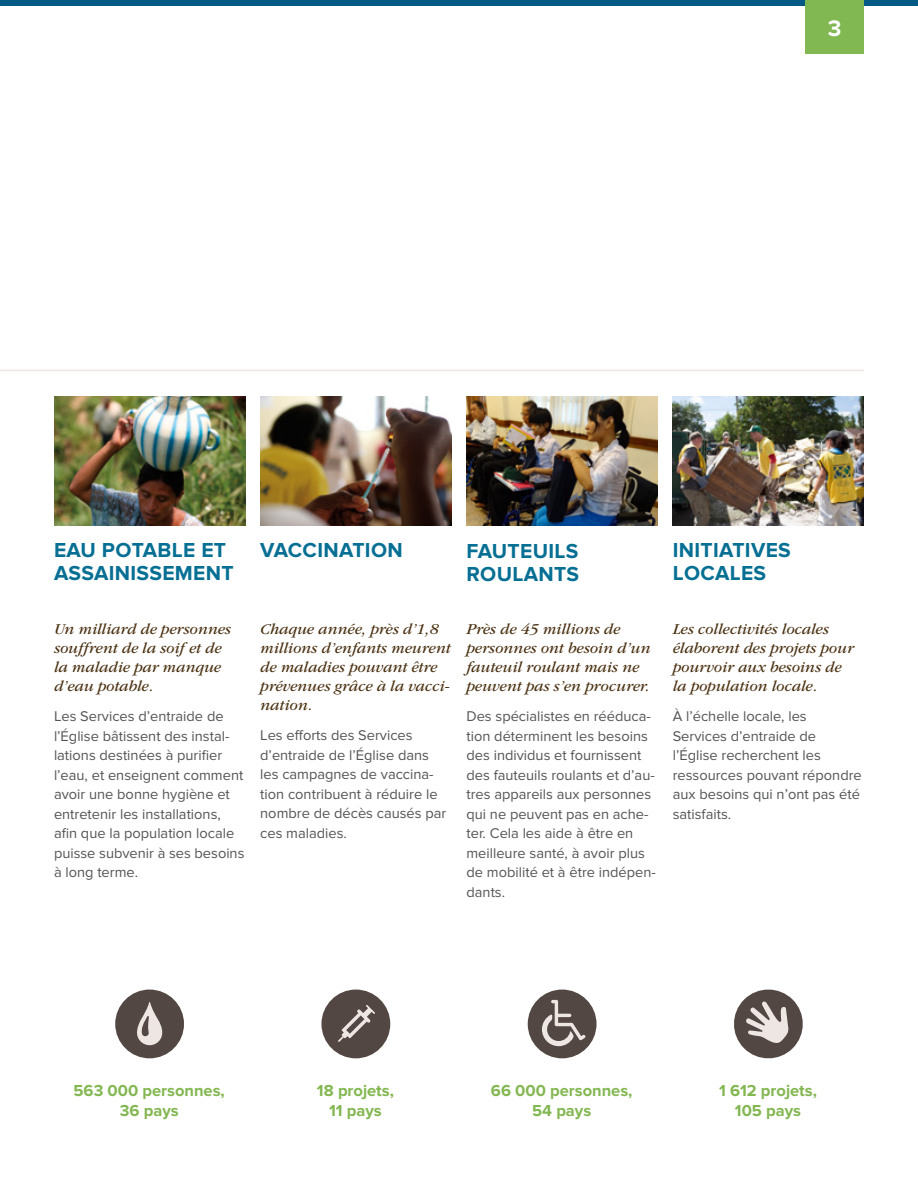
<style>
.page{position:relative;width:918px;height:1188px;background:#fff}
.page>*{position:absolute;margin:0;border:0;box-sizing:border-box;transform-origin:0 0}
.skip_pageNum{font:700 23.25px "Proxima Novalds Lat";color:#fff}
.para_SummaryCaptionH{font:700 21px/22.5px "Proxima Novalds Lat";letter-spacing:.015em;color:#066f93}
.para_Stats{font:700 16.5px/19.5px "Proxima Novalds Lat";color:#83b751;text-align:center}
.para_NumbersSummary{font:italic 15.75px/18.9px "Garamondlds Lat";color:#4b3112}
.para_SummaryCaption{font:14.7px/19.5px "Proxima Novalds Lat";color:#535454}
</style>
<div class="page">
<hr style="left:0;top:370px;width:864px;height:1px;background:#f0e5e3">
<img style="left:673px;top:397px;width:191px;height:129px">
<img style="left:466px;top:397px;width:192px;height:129px">
<div style="left:0;top:0;width:918px;height:6px;background:#055985"></div>
<img style="left:54px;top:397px;width:191px;height:129px">
<img style="left:260px;top:397px;width:191px;height:129px">
<svg style="left:321px;top:990px;width:69px;height:68px"></svg>
<svg style="left:734px;top:989px;width:69px;height:70px"></svg>
<svg style="left:528px;top:990px;width:69px;height:68px"></svg>
<svg style="left:115px;top:990px;width:69px;height:68px"></svg>
<div style="left:806px;top:0;width:58px;height:54px;background:#82b852"></div>
<p class="skip_pageNum" style="left:828px;top:11px;width:15px">3</p>
<p class="para_SummaryCaptionH" style="left:54px;top:538px;width:181px">EAU POTABLE ET<br>ASSAINISSEMENT</p>
<p class="para_SummaryCaptionH" style="left:260px;top:538px;width:144px">VACCINATION</p>
<p class="para_SummaryCaptionH" style="left:466px;top:539px;width:114px">FAUTEUILS<br>ROULANTS</p>
<p class="para_SummaryCaptionH" style="left:673px;top:538px;width:120px">INITIATIVES<br>LOCALES</p>
<p class="para_NumbersSummary" style="left:54px;top:619px;width:179px">Un milliard de personnes souffrent de la soif et de la maladie par manque d’eau potable.</p>
<p class="para_SummaryCaption" style="left:54px;top:706px;width:192px">Les Services d’entraide de l’Église bâtissent des instal&shy;lations destinées à purifier l’eau, et enseignent comment avoir une bonne hygiène et entretenir les installations, afin que la population locale puisse subvenir à ses besoins à long terme.</p>
<p class="para_NumbersSummary" style="left:260px;top:619px;width:192px">Chaque année, près d’1,8 millions d’enfants meurent de maladies pouvant être prévenues grâce à la vacci&shy;nation.</p>
<p class="para_SummaryCaption" style="left:260px;top:725px;width:188px">Les efforts des Services d’entraide de l’Église dans les campagnes de vaccina&shy;tion contribuent à réduire le nombre de décès causés par ces maladies.</p>
<p class="para_NumbersSummary" style="left:466px;top:619px;width:186px">Près de 45 millions de personnes ont besoin d’un fauteuil roulant mais ne peuvent pas s’en procurer.</p>
<p class="para_SummaryCaption" style="left:466px;top:706px;width:191px">Des spécialistes en rééduca&shy;tion déterminent les besoins des individus et fournissent des fauteuils roulants et d’au&shy;tres appareils aux personnes qui ne peuvent pas en ache&shy;ter. Cela les aide à être en meilleure santé, à avoir plus de mobilité et à être indépen&shy;dants.</p>
<p class="para_NumbersSummary" style="left:673px;top:619px;width:182px">Les collectivités locales élaborent des projets pour pourvoir aux besoins de la population locale.</p>
<p class="para_SummaryCaption" style="left:673px;top:706px;width:191px">À l’échelle locale, les<br>Services d’entraide de l’Église recherchent les ressources pouvant répondre aux besoins qui n’ont pas été satisfaits.</p>
<p class="para_Stats" style="left:74px;top:1080px;width:153px">563 000 personnes,<br>36 pays</p>
<p class="para_Stats" style="left:317px;top:1080px;width:79px">18 projets,<br>11 pays</p>
<p class="para_Stats" style="left:491px;top:1080px;width:143px">66 000 personnes,<br>54 pays</p>
<p class="para_Stats" style="left:719px;top:1080px;width:99px">1 612 projets,<br>105 pays</p>
</div>
